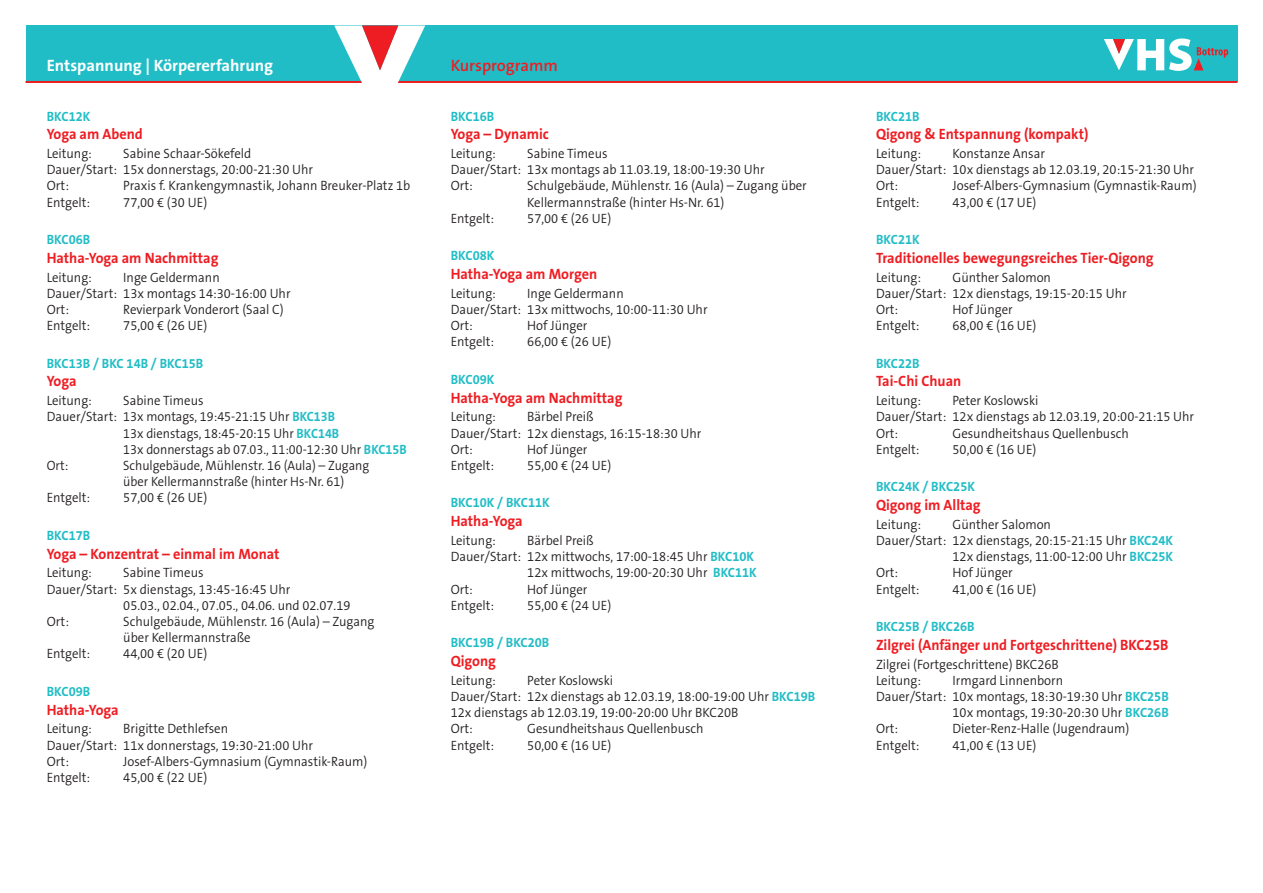
<style>
.page{position:relative;width:1263px;height:893px;background:#fff}
.page>*{position:absolute;margin:0;border:0;box-sizing:border-box;transform-origin:0 0}
.t1{font:700 16.5px "The Sans B Plus W7";color:#fff}
.t2{font:600 16.5px "The Sans B Plus W6";color:#ee1d23}
.t3{font:700 15px "The Sans B Plus W7";color:#ee1d23;scale:.95 1}
.t4{font:300 13.5px/16.2px "The Sans B Plus W4";color:#231f20;scale:.95 1}
.t5{font:300 13.5px/16.2px "The Sans B Plus W4";color:#231f20;scale:.93 1}
.t6{font:700 13.5px "The Sans B Plus W7";color:#21bdc6;scale:.95 1}
.s1{font-family:"The Sans B Plus W7";font-weight:700;color:#21bdc6}
</style>
<div class="page">
<div style="left:26px;top:26px;width:1211px;height:56px;background:#21bdc6"></div>
<hr style="left:26px;top:81px;width:1211px;height:2px;background:#ee1d23">
<svg style="left:334px;top:26px;width:91px;height:57px"></svg>
<svg style="left:1104px;top:39px;width:124px;height:32px"></svg>
<p class="t1" style="left:47px;top:55px;width:228px">Entspannung | Körpererfahrung</p>
<p class="t2" style="left:451px;top:55px;width:109px">Kursprogramm</p>
<p class="t6" style="left:47px;top:107px;width:48px">BKC12K</p>
<p class="t3" style="left:47px;top:125px;width:103px">Yoga am Abend</p>
<p class="t4" style="left:47px;top:145px;width:49px">Leitung:</p>
<p class="t4" style="left:47px;top:145px;width:282px;text-indent:77px">Sabine Schaar-Sökefeld<br>Dauer/Start: 15x donnerstags, 20:00-21:30 Uhr<br>Ort:</p>
<p class="t4" style="left:123px;top:178px;width:304px">Praxis f. Krankengymnastik, Johann Breuker-Platz 1b</p>
<p class="t4" style="left:47px;top:194px;width:47px">Entgelt:</p>
<p class="t4" style="left:123px;top:194px;width:90px">77,00 € (30 UE)</p>
<p class="t6" style="left:47px;top:231px;width:47px">BKC06B</p>
<p class="t3" style="left:47px;top:248px;width:182px">Hatha-Yoga am Nachmittag</p>
<p class="t4" style="left:47px;top:269px;width:49px">Leitung:</p>
<p class="t4" style="left:47px;top:269px;width:258px;text-indent:77px">Inge Geldermann<br>Dauer/Start: 13x montags 14:30-16:00 Uhr<br>Ort:</p>
<p class="t4" style="left:123px;top:301px;width:170px">Revierpark Vonderort (Saal C)</p>
<p class="t4" style="left:47px;top:318px;width:47px">Entgelt:</p>
<p class="t4" style="left:123px;top:318px;width:90px">75,00 € (26 UE)</p>
<p class="t6" style="left:47px;top:354px;width:166px">BKC13B / BKC 14B / BKC15B</p>
<p class="t3" style="left:47px;top:372px;width:33px">Yoga</p>
<p class="t4" style="left:47px;top:393px;width:49px">Leitung:</p>
<p class="t4" style="left:123px;top:393px;width:86px">Sabine Timeus</p>
<p class="t4" style="left:47px;top:409px;width:305px">Dauer/Start: 13x montags, 19:45-21:15 Uhr <span class="s1">BKC13B</span></p>
<p class="t5" style="left:123px;top:425px;width:234px">13x dienstags, 18:45-20:15 Uhr <span class="s1">BKC14B</span></p>
<p class="t5" style="left:123px;top:441px;width:306px">13x donnerstags ab 07.03., 11:00-12:30 Uhr <span class="s1">BKC15B</span></p>
<p class="t5" style="left:47px;top:457px;width:25px">Ort:</p>
<p class="t5" style="left:123px;top:457px;width:266px">Schulgebäude, Mühlenstr. 16 (Aula) – Zugang über Kellermannstraße (hinter Hs-Nr. 61)</p>
<p class="t4" style="left:47px;top:490px;width:47px">Entgelt:</p>
<p class="t4" style="left:123px;top:490px;width:90px">57,00 € (26 UE)</p>
<p class="t6" style="left:47px;top:527px;width:47px">BKC17B</p>
<p class="t3" style="left:47px;top:544px;width:247px">Yoga – Konzentrat – einmal im Monat</p>
<p class="t4" style="left:47px;top:565px;width:49px">Leitung:</p>
<p class="t4" style="left:123px;top:565px;width:86px">Sabine Timeus</p>
<p class="t4" style="left:47px;top:581px;width:258px">Dauer/Start: 5x dienstags, 13:45-16:45 Uhr</p>
<p class="t4" style="left:123px;top:597px;width:241px">05.03., 02.04., 07.05., 04.06. und 02.07.19</p>
<p class="t4" style="left:47px;top:613px;width:25px">Ort:</p>
<p class="t4" style="left:123px;top:613px;width:266px">Schulgebäude, Mühlenstr. 16 (Aula) – Zugang über Kellermannstraße</p>
<p class="t4" style="left:47px;top:646px;width:47px">Entgelt:</p>
<p class="t4" style="left:123px;top:646px;width:90px">44,00 € (20 UE)</p>
<p class="t6" style="left:47px;top:683px;width:47px">BKC09B</p>
<p class="t3" style="left:47px;top:700px;width:77px">Hatha-Yoga</p>
<p class="t4" style="left:47px;top:721px;width:49px">Leitung:</p>
<p class="t4" style="left:47px;top:721px;width:282px;text-indent:77px">Brigitte Dethlefsen<br>Dauer/Start: 11x donnerstags, 19:30-21:00 Uhr<br>Ort:</p>
<p class="t4" style="left:123px;top:753px;width:258px">Josef-Albers-Gymnasium (Gymnastik-Raum)</p>
<p class="t4" style="left:47px;top:769px;width:47px">Entgelt:</p>
<p class="t4" style="left:123px;top:769px;width:90px">45,00 € (22 UE)</p>
<p class="t6" style="left:451px;top:107px;width:47px">BKC16B</p>
<p class="t3" style="left:451px;top:125px;width:105px">Yoga – Dynamic</p>
<p class="t4" style="left:451px;top:145px;width:49px">Leitung:</p>
<p class="t4" style="left:451px;top:145px;width:332px;text-indent:77px">Sabine Timeus<br>Dauer/Start: 13x montags ab 11.03.19, 18:00-19:30 Uhr<br>Ort:</p>
<p class="t4" style="left:527px;top:178px;width:296px">Schulgebäude, Mühlenstr. 16 (Aula) – Zugang über<br>Kellermannstraße (hinter Hs-Nr. 61)</p>
<p class="t4" style="left:451px;top:210px;width:47px">Entgelt:</p>
<p class="t4" style="left:527px;top:210px;width:90px">57,00 € (26 UE)</p>
<p class="t6" style="left:451px;top:247px;width:48px">BKC08K</p>
<p class="t3" style="left:451px;top:264px;width:156px">Hatha-Yoga am Morgen</p>
<p class="t4" style="left:451px;top:285px;width:49px">Leitung:</p>
<p class="t4" style="left:451px;top:285px;width:272px;text-indent:77px">Inge Geldermann<br>Dauer/Start: 13x mittwochs, 10:00-11:30 Uhr<br>Ort:</p>
<p class="t4" style="left:527px;top:318px;width:65px">Hof Jünger</p>
<p class="t4" style="left:451px;top:334px;width:47px">Entgelt:</p>
<p class="t4" style="left:527px;top:334px;width:90px">66,00 € (26 UE)</p>
<p class="t6" style="left:451px;top:371px;width:48px">BKC09K</p>
<p class="t3" style="left:451px;top:388px;width:182px">Hatha-Yoga am Nachmittag</p>
<p class="t4" style="left:451px;top:409px;width:49px">Leitung:</p>
<p class="t4" style="left:451px;top:409px;width:265px;text-indent:77px">Bärbel Preiß<br>Dauer/Start: 12x dienstags, 16:15-18:30 Uhr<br>Ort:</p>
<p class="t4" style="left:527px;top:441px;width:65px">Hof Jünger</p>
<p class="t4" style="left:451px;top:457px;width:47px">Entgelt:</p>
<p class="t4" style="left:527px;top:457px;width:90px">55,00 € (24 UE)</p>
<p class="t6" style="left:451px;top:494px;width:106px">BKC10K / BKC11K</p>
<p class="t3" style="left:451px;top:511px;width:77px">Hatha-Yoga</p>
<p class="t4" style="left:451px;top:532px;width:49px">Leitung:</p>
<p class="t4" style="left:527px;top:532px;width:71px">Bärbel Preiß</p>
<p class="t4" style="left:451px;top:549px;width:321px">Dauer/Start: 12x mittwochs, 17:00-18:45 Uhr <span class="s1">BKC10K</span></p>
<p class="t4" style="left:527px;top:565px;width:243px">12x mittwochs, 19:00-20:30 Uhr <span class="s1">BKC11K</span></p>
<p class="t4" style="left:451px;top:581px;width:25px">Ort:</p>
<p class="t4" style="left:527px;top:581px;width:65px">Hof Jünger</p>
<p class="t4" style="left:451px;top:597px;width:47px">Entgelt:</p>
<p class="t4" style="left:527px;top:597px;width:90px">55,00 € (24 UE)</p>
<p class="t6" style="left:451px;top:634px;width:105px">BKC19B / BKC20B</p>
<p class="t3" style="left:451px;top:651px;width:49px">Qigong</p>
<p class="t4" style="left:451px;top:672px;width:49px">Leitung:</p>
<p class="t4" style="left:451px;top:672px;width:385px;text-indent:77px">Peter Koslowski<br>Dauer/Start: 12x dienstags ab 12.03.19, 18:00-19:00 Uhr <span class="s1">BKC19B </span>12x dienstags ab 12.03.19, 19:00-20:00 Uhr BKC20B<br>Ort:</p>
<p class="t4" style="left:527px;top:721px;width:187px">Gesundheitshaus Quellenbusch</p>
<p class="t4" style="left:451px;top:737px;width:47px">Entgelt:</p>
<p class="t4" style="left:527px;top:737px;width:90px">50,00 € (16 UE)</p>
<p class="t6" style="left:876px;top:107px;width:47px">BKC21B</p>
<p class="t3" style="left:876px;top:125px;width:225px">Qigong &amp; Entspannung (kompakt)</p>
<p class="t4" style="left:876px;top:145px;width:49px">Leitung:</p>
<p class="t4" style="left:876px;top:145px;width:336px;text-indent:77px">Konstanze Ansar<br>Dauer/Start: 10x dienstags ab 12.03.19, 20:15-21:30 Uhr<br>Ort:</p>
<p class="t4" style="left:952px;top:178px;width:258px">Josef-Albers-Gymnasium (Gymnastik-Raum)</p>
<p class="t4" style="left:876px;top:194px;width:47px">Entgelt:</p>
<p class="t4" style="left:952px;top:194px;width:90px">43,00 € (17 UE)</p>
<p class="t6" style="left:876px;top:231px;width:48px">BKC21K</p>
<p class="t3" style="left:876px;top:248px;width:294px">Traditionelles bewegungsreiches Tier-Qigong</p>
<p class="t4" style="left:876px;top:269px;width:49px">Leitung:</p>
<p class="t4" style="left:876px;top:269px;width:265px;text-indent:77px">Günther Salomon<br>Dauer/Start: 12x dienstags, 19:15-20:15 Uhr<br>Ort:</p>
<p class="t4" style="left:952px;top:301px;width:65px">Hof Jünger</p>
<p class="t4" style="left:876px;top:318px;width:47px">Entgelt:</p>
<p class="t4" style="left:952px;top:318px;width:90px">68,00 € (16 UE)</p>
<p class="t6" style="left:876px;top:354px;width:47px">BKC22B</p>
<p class="t3" style="left:876px;top:372px;width:91px">Tai-Chi Chuan</p>
<p class="t4" style="left:876px;top:393px;width:49px">Leitung:</p>
<p class="t4" style="left:876px;top:393px;width:336px;text-indent:77px">Peter Koslowski<br>Dauer/Start: 12x dienstags ab 12.03.19, 20:00-21:15 Uhr<br>Ort:</p>
<p class="t4" style="left:952px;top:425px;width:187px">Gesundheitshaus Quellenbusch</p>
<p class="t4" style="left:876px;top:441px;width:47px">Entgelt:</p>
<p class="t4" style="left:952px;top:441px;width:90px">50,00 € (16 UE)</p>
<p class="t6" style="left:876px;top:478px;width:106px">BKC24K / BKC25K</p>
<p class="t3" style="left:876px;top:495px;width:112px">Qigong im Alltag</p>
<p class="t4" style="left:876px;top:516px;width:49px">Leitung:</p>
<p class="t4" style="left:952px;top:516px;width:105px">Günther Salomon</p>
<p class="t4" style="left:876px;top:532px;width:314px">Dauer/Start: 12x dienstags, 20:15-21:15 Uhr <span class="s1">BKC24K</span></p>
<p class="t4" style="left:952px;top:549px;width:234px">12x dienstags, 11:00-12:00 Uhr <span class="s1">BKC25K</span></p>
<p class="t4" style="left:876px;top:565px;width:25px">Ort:</p>
<p class="t4" style="left:952px;top:565px;width:65px">Hof Jünger</p>
<p class="t4" style="left:876px;top:581px;width:47px">Entgelt:</p>
<p class="t4" style="left:952px;top:581px;width:90px">41,00 € (16 UE)</p>
<p class="t6" style="left:876px;top:618px;width:105px">BKC25B / BKC26B</p>
<p class="t3" style="left:876px;top:635px;width:309px">Zilgrei (Anfänger und Fortgeschrittene) BKC25B</p>
<p class="t4" style="left:876px;top:656px;width:194px">Zilgrei (Fortgeschrittene) BKC26B<br>Leitung:</p>
<p class="t4" style="left:952px;top:672px;width:118px">Irmgard Linnenborn</p>
<p class="t4" style="left:876px;top:688px;width:310px">Dauer/Start: 10x montags, 18:30-19:30 Uhr <span class="s1">BKC25B</span></p>
<p class="t4" style="left:952px;top:705px;width:229px">10x montags, 19:30-20:30 Uhr <span class="s1">BKC26B</span></p>
<p class="t4" style="left:876px;top:721px;width:25px">Ort:</p>
<p class="t4" style="left:952px;top:721px;width:188px">Dieter-Renz-Halle (Jugendraum)</p>
<p class="t4" style="left:876px;top:737px;width:47px">Entgelt:</p>
<p class="t4" style="left:952px;top:737px;width:90px">41,00 € (13 UE)</p>
</div>
